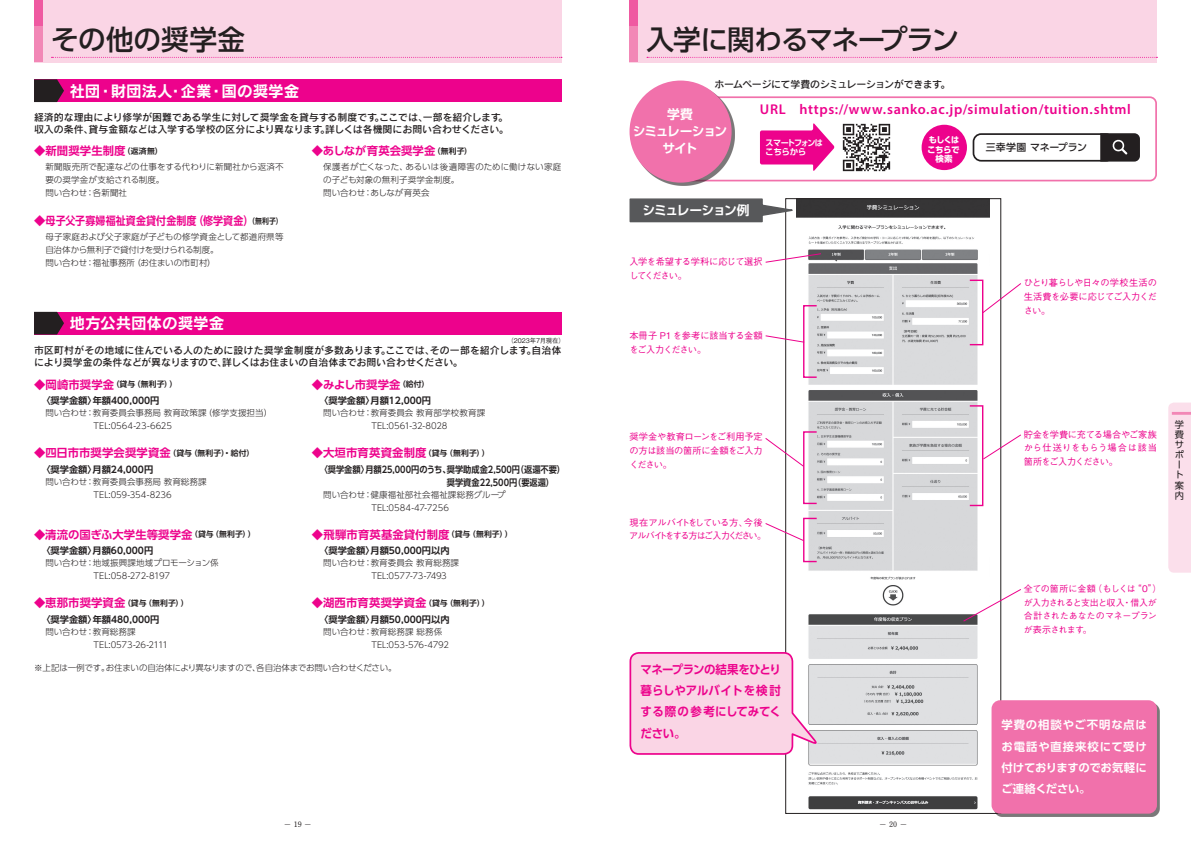
<style>
.page{position:relative;width:1191px;height:842px;background:#fff}
.page>*{position:absolute;margin:0;border:0;box-sizing:border-box;transform-origin:0 0}
.t1{font:500 27.6px "UD Shin Go Pro";letter-spacing:-.03em;color:#231f20}
.t2{font:500 27.6px "UD Shin Go Pro";letter-spacing:.005em;color:#231f20}
.t3{font:15.6px "Rodin Pro B";letter-spacing:-.005em;color:#fff}
.t4{font:600 14.2px "Myriad Pro";letter-spacing:.04em;color:#ed028c}
.t5{font:700 12.8px/17px "UD Shin Go Pro De";letter-spacing:-.095em;color:#fff;text-align:center}
.t6{font:700 12px/21.3px "UD Shin Go Pro De";letter-spacing:-.01em;color:#ed028c;text-align:justify;scale:.95 1}
.t7{font:700 11.3px "UD Shin Go Pro De";letter-spacing:.01em;color:#ed028c}
.t8{font:700 11.3px/21.3px "UD Shin Go Pro De";letter-spacing:.045em;color:#fff;text-align:justify}
.t9{font:700 11.3px "UD Shin Go Pro De";letter-spacing:-.02em;color:#ed028c}
.t10{font:9.9px/12px "Rodin Pro DB";color:#231f20}
.t11{font:9.9px "Rodin Pro DB";letter-spacing:-.045em;color:#231f20}
.t12{font:500 9.9px "UD Shin Go Pro";letter-spacing:-.015em;color:#231f20}
.t13{font:500 9.2px/13.8px "Gothic BBB Pro";letter-spacing:-.045em;color:#ed028c;text-align:justify}
.t14{font:700 9.2px "UD Shin Go Pro De";color:#231f20}
.t15{font:700 9.2px/12.8px "UD Shin Go Pro De";color:#231f20;scale:.89 1}
.t16{font:500 9.2px/13.8px "Gothic BBB Pro";letter-spacing:-.11em;color:#ed028c}
.t17{font:500 9.2px/13.8px "Gothic BBB Pro";letter-spacing:-.025em;color:#ed028c}
.t18{font:9.2px/10.1px "UD Shin Go Pro";color:#231f20}
.t19{font:500 9px/13.5px "Gothic BBB Pro";letter-spacing:-.03em;color:#ed028c}
.t20{font:300 8.5px/12.8px "UD Shin Go Pro";letter-spacing:-.005em;color:#231f20}
.t21{font:700 8.5px/9.4px "UD Shin Go Pro De";letter-spacing:-.07em;color:#fff;scale:.95 1}
.t22{font:700 8.5px/9.4px "UD Shin Go Pro";letter-spacing:-.055em;color:#fff;text-align:center;scale:.95 1}
.t23{font:700 7.8px "UD Shin Go Pro De";letter-spacing:.015em;color:#231f20}
.t24{font:700 7.5px "Futo Min A101 Pr 5";color:#231f20}
.t25{font:500 6.4px "Gothic BBB Pro";color:#231f20}
.s1{font-size:7.8px;color:#231f20}
.s2{font-size:11.3px;color:#ed028c}
</style>
<div class="page">
<div style="left:1168px;top:403px;width:23px;height:170px;background:#fbdfeb"></div>
<hr style="left:1171px;top:412px;width:20px;height:3px;background:#f287b6">
<div style="left:34px;top:79px;width:527px;height:23px;background:#ed028c"></div>
<svg style="left:34px;top:79px;width:30px;height:23px"></svg>
<img style="left:800px;top:200px;width:189px;height:610px">
<div style="left:680px;top:96px;width:477px;height:85px;border:2px solid #f171ab;border-radius:6px"></div>
<div style="left:921px;top:125px;width:46px;height:45px;background:#ed028c;border-radius:50%"></div>
<svg style="left:760px;top:123px;width:74px;height:48px"></svg>
<svg style="left:765px;top:253px;width:56px;height:10px"></svg>
<svg style="left:765px;top:335px;width:38px;height:8px"></svg>
<svg style="left:765px;top:438px;width:38px;height:29px"></svg>
<svg style="left:765px;top:523px;width:38px;height:18px"></svg>
<div style="left:632px;top:83px;width:102px;height:102px;background:#231f20;opacity:.6"></div>
<div style="left:629px;top:81px;width:102px;height:102px;background:#f171ab;border-radius:50%"></div>
<svg style="left:629px;top:651px;width:189px;height:105px;background:#f8cee2"></svg>
<div style="left:994px;top:703px;width:165px;height:113px;background:#7b7879"></div>
<div style="left:991px;top:700px;width:166px;height:114px;background:#f171ab;border-radius:9px"></div>
<svg style="left:963px;top:589px;width:58px;height:33px"></svg>
<svg style="left:983px;top:283px;width:38px;height:30px"></svg>
<svg style="left:983px;top:434px;width:38px;height:26px"></svg>
<img style="left:842px;top:123px;width:49px;height:49px">
<div style="left:972px;top:133px;width:142px;height:29px;border:2px solid #231f20;border-radius:8px"></div>
<svg style="left:1099px;top:133px;width:41px;height:29px"></svg>
<svg style="left:629px;top:198px;width:171px;height:25px;background:#757677"></svg>
<div style="left:803px;top:305px;width:14px;height:73px;border:1px solid #ed028c"></div>
<div style="left:969px;top:280px;width:14px;height:65px;border:1px solid #ed028c"></div>
<div style="left:969px;top:405px;width:14px;height:101px;border:1px solid #ed028c"></div>
<div style="left:803px;top:431px;width:14px;height:73px;border:1px solid #ed028c"></div>
<div style="left:803px;top:518px;width:14px;height:44px;border:1px solid #ed028c"></div>
<div style="left:34px;top:312px;width:527px;height:22px;background:#ed028c"></div>
<svg style="left:34px;top:312px;width:30px;height:22px"></svg>
<div style="left:629px;top:0;width:528px;height:62px;background:#fad5e5"></div>
<svg style="left:647px;top:57px;width:510px;height:1px"></svg>
<div style="left:629px;top:26px;width:9px;height:36px;background:#f287b6"></div>
<div style="left:629px;top:0;width:9px;height:26px;background:#ef59a1"></div>
<div style="left:34px;top:0;width:527px;height:62px;background:#fad5e5"></div>
<svg style="left:52px;top:57px;width:510px;height:1px"></svg>
<div style="left:34px;top:26px;width:9px;height:36px;background:#f287b6"></div>
<div style="left:34px;top:0;width:9px;height:26px;background:#ef59a1"></div>
<h1 class="t2" style="left:51px;top:17px;width:195px">その他の奨学金</h1>
<h1 class="t1" style="left:646px;top:17px;width:314px">入学に関わるマネープラン</h1>
<h2 class="t3" style="left:69px;top:80px;width:231px">社団・財団法人・企業・国の奨学金</h2>
<p class="t10" style="left:34px;top:111px;width:476px">経済的な理由により修学が困難である学生に対して奨学金を貸与する制度です。ここでは、一部を紹介します。収入の条件、貸与金額などは入学する学校の区分により異なります。詳しくは各機関にお問い合わせください。</p>
<h3 class="t7" style="left:34px;top:142px;width:130px">◆新聞奨学生制度<span class="s1">（返済無）</span></h3>
<p class="t20" style="left:45px;top:160px;width:240px">新聞販売所で配達などの仕事をする代わりに新聞社から返済不要の奨学金が支給される制度。<br>問い合わせ：各新聞社</p>
<h3 class="t7" style="left:34px;top:212px;width:250px">◆母子父子寡婦福祉資金貸付金制度（修学資金）<span class="s1">（無利子）</span></h3>
<p class="t20" style="left:45px;top:230px;width:240px">母子家庭および父子家庭が子どもの修学資金として都道府県等自治体から無利子で貸付けを受けられる制度。<br>問い合わせ：福祉事務所（お住まいの市町村）</p>
<h3 class="t7" style="left:312px;top:142px;width:162px">◆あしなが育英会奨学金<span class="s1">（無利子）</span></h3>
<p class="t20" style="left:323px;top:160px;width:240px">保護者が亡くなった、あるいは後遺障害のために働けない家庭の子ども対象の無利子奨学金制度。<br>問い合わせ：あしなが育英会</p>
<h2 class="t3" style="left:69px;top:313px;width:156px">地方公共団体の奨学金</h2>
<p class="t25" style="left:507px;top:335px;width:59px">（2023年7月現在）</p>
<p class="t10" style="left:34px;top:344px;width:529px">市区町村がその地域に住んでいる人のために設けた奨学金制度が多数あります。ここでは、その一部を紹介します。自治体により奨学金の条件などが異なりますので、詳しくはお住まいの自治体までお問い合わせください。</p>
<p class="t23" style="left:34px;top:378px;width:145px"><span class="s2">◆岡崎市奨学金</span>（貸与（無利子））</p>
<p class="t14" style="left:41px;top:393px;width:120px">〈奨学金額〉年額400,000円</p>
<p class="t20" style="left:94px;top:406px;width:180px;text-indent:-48px">問い合わせ：教育委員会事務局 教育政策課（修学支援担当）<br>TEL:0564-23-6625</p>
<h3 class="t9" style="left:312px;top:375px;width:119px">◆みよし市奨学金<span class="s1">（給付）</span></h3>
<p class="t14" style="left:319px;top:393px;width:113px">〈奨学金額〉月額12,000円</p>
<p class="t20" style="left:371px;top:406px;width:115px;text-indent:-48px">問い合わせ：教育委員会 教育部学校教育課<br>TEL:0561-32-8028</p>
<h3 class="t7" style="left:34px;top:444px;width:222px">◆四日市市奨学会奨学資金<span class="s1">（貸与（無利子）・給付）</span></h3>
<p class="t14" style="left:41px;top:462px;width:113px">〈奨学金額〉月額24,000円</p>
<p class="t20" style="left:94px;top:475px;width:115px;text-indent:-48px">問い合わせ：教育委員会事務局 教育総務課<br>TEL:059-354-8236</p>
<h3 class="t7" style="left:34px;top:525px;width:223px">◆清流の国ぎふ大学生等奨学金<span class="s1">（貸与（無利子））</span></h3>
<p class="t14" style="left:41px;top:543px;width:113px">〈奨学金額〉月額60,000円</p>
<p class="t20" style="left:45px;top:556px;width:175px;text-align:center">問い合わせ：地域振興課地域プロモーション係<br>TEL:058-272-8197</p>
<h3 class="t7" style="left:312px;top:444px;width:179px">◆大垣市育英資金制度<span class="s1">（貸与（無利子））</span></h3>
<p class="t15" style="left:447px;top:463px;width:134px;text-indent:-127px">〈奨学金額〉月額25,000円のうち、奨学助成金2,500円（返還不要）奨学資金22,500円（要返還）</p>
<p class="t20" style="left:371px;top:488px;width:136px;text-indent:-48px">問い合わせ：健康福祉部社会福祉課総務グループ<br>TEL:0584-47-7256</p>
<h3 class="t7" style="left:312px;top:525px;width:202px">◆飛騨市育英基金貸付制度<span class="s1">（貸与（無利子））</span></h3>
<p class="t14" style="left:319px;top:543px;width:132px">〈奨学金額〉月額50,000円以内</p>
<p class="t20" style="left:371px;top:556px;width:89px;text-indent:-48px">問い合わせ：教育委員会 教育総務課<br>TEL:0577-73-7493</p>
<p class="t23" style="left:34px;top:596px;width:156px"><span class="s2">◆恵那市奨学資金</span>（貸与（無利子））</p>
<p class="t14" style="left:41px;top:612px;width:120px">〈奨学金額〉年額480,000円</p>
<p class="t20" style="left:94px;top:625px;width:76px;text-indent:-48px">問い合わせ：教育総務課<br>TEL:0573-26-2111</p>
<h3 class="t7" style="left:312px;top:594px;width:179px">◆湖西市育英奨学資金<span class="s1">（貸与（無利子））</span></h3>
<p class="t14" style="left:319px;top:612px;width:132px">〈奨学金額〉月額50,000円以内</p>
<p class="t20" style="left:371px;top:625px;width:79px;text-indent:-48px">問い合わせ：教育総務課 総務係<br>TEL:053-576-4792</p>
<p class="t20" style="left:34px;top:661px;width:364px">※上記は一例です。お住まいの自治体により異なりますので、各自治体までお問い合わせください。</p>
<p class="t11" style="left:714px;top:78px;width:237px">ホームページにて学費のシミュレーションができます。</p>
<h3 class="t5" style="left:633px;top:106px;width:96px">学費<br>シミュレーションサイト</h3>
<h3 class="t4" style="left:760px;top:100px;width:372px">URL https://www.sanko.ac.jp/simulation/tuition.shtml</h3>
<p class="t22" style="left:927px;top:135px;width:36px">もしくはこちらで検索</p>
<p class="t21" style="left:765px;top:138px;width:62px">スマートフォンはこちらから</p>
<p class="t12" style="left:985px;top:139px;width:103px">三幸学園 マネープラン</p>
<h3 class="t5" style="left:642px;top:201px;width:108px">シミュレーション例</h3>
<p class="t13" style="left:629px;top:253px;width:135px">入学を希望する学科に応じて選択してください。</p>
<p class="t17" style="left:629px;top:328px;width:135px">本冊子 P1を参考に該当する金額をご入力ください。</p>
<p class="t13" style="left:629px;top:429px;width:135px">奨学金や教育ローンをご利用予定の方は該当の箇所に金額をご入力ください。</p>
<p class="t16" style="left:629px;top:514px;width:139px">現在アルバイトをしている方、今後アルバイトをする方はご入力ください。</p>
<h3 class="t6" style="left:640px;top:658px;width:149px">マネープランの結果をひとり暮らしやアルバイトを検討する際の参考にしてみてください。</h3>
<p class="t13" style="left:1023px;top:275px;width:135px">ひとり暮らしや日々の学校生活の生活費を必要に応じてご入力ください。</p>
<p class="t13" style="left:1023px;top:426px;width:135px">貯金を学費に充てる場合やご家族から仕送りをもらう場合は該当箇所をご入力ください。</p>
<p class="t19" style="left:1023px;top:581px;width:139px">全ての箇所に金額（もしくは“0”）が入力されると支出と収入・借入が合計されたあなたのマネープランが表示されます。</p>
<h3 class="t8" style="left:1001px;top:714px;width:147px">学費の相談やご不明な点はお電話や直接来校にて受け付けておりますのでお気軽にご連絡ください。</h3>
<p class="t24" style="left:284px;top:818px;width:30px">− 19 −</p>
<p class="t24" style="left:879px;top:818px;width:30px">− 20 −</p>
<p class="t18" style="left:1174px;top:419px;width:11px">学費サポート案内</p>
</div>
